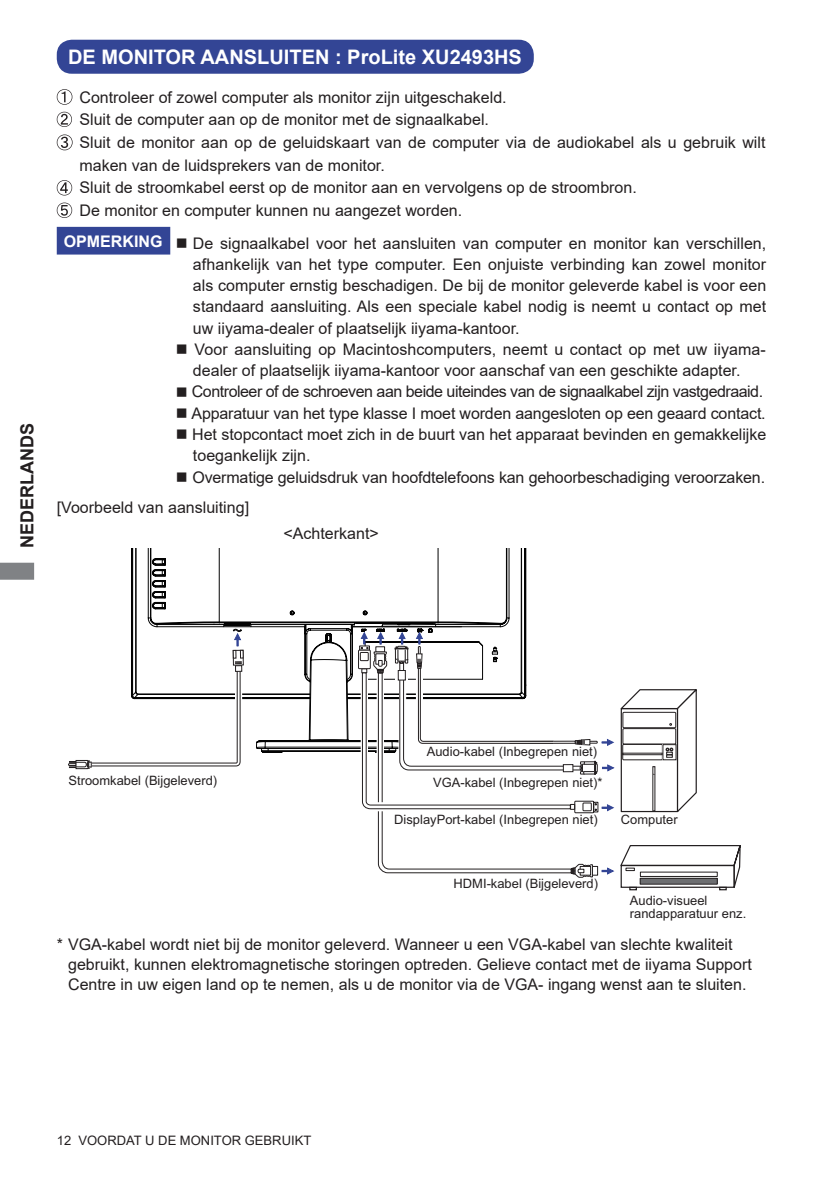
<style>
.page{position:relative;width:840px;height:1191px;background:#fff}
.page>*{position:absolute;margin:0;border:0;box-sizing:border-box;transform-origin:0 0}
.t1{font:700 20px "Arial";color:#fff}
.t2{font:700 18px "Arial";color:#231f20}
.t3{font:16px/21.2px "Arial";color:#231f20}
.t4{font:16px "Arial";letter-spacing:-.03em;color:#231f20}
.t5{font:700 16px "Arial";color:#fff}
.t6{font:13px/13px "Arial";color:#231f20}
</style>
<div class="page">
<svg style="left:0;top:562px;width:34px;height:17px"></svg>
<div style="left:58px;top:41px;width:474px;height:32px;background:#334595;border-radius:14px"></div>
<div style="left:57px;top:40px;width:476px;height:34px;border:2px solid #334595;border-radius:14px"></div>
<svg style="left:57px;top:89px;width:15px;height:16px"></svg>
<svg style="left:57px;top:112px;width:15px;height:15px"></svg>
<svg style="left:57px;top:134px;width:15px;height:16px"></svg>
<svg style="left:57px;top:180px;width:15px;height:15px"></svg>
<svg style="left:57px;top:202px;width:15px;height:16px"></svg>
<div style="left:58px;top:228px;width:111px;height:25px;background:#334595"></div>
<div style="left:57px;top:227px;width:113px;height:27px;border:2px solid #334595"></div>
<hr style="left:131px;top:549px;width:1px;height:146px;background:#030303">
<svg style="left:68px;top:552px;width:673px;height:339px"></svg>
<p class="t2" style="left:17px;top:548px;width:126px;rotate:-90deg">NEDERLANDS</p>
<p class="t1" style="left:68px;top:50px;width:455px">DE MONITOR AANSLUITEN : ProLite XU2493HS</p>
<p class="t3" style="left:79px;top:87px;width:687px;line-height:22.6px">Controleer of zowel computer als monitor zijn uitgeschakeld.<br>Sluit de computer aan op de monitor met de signaalkabel.<br>Sluit de monitor aan op de geluidskaart van de computer via de audiokabel als u gebruik wilt maken van de luidsprekers van de monitor.<br>Sluit de stroomkabel eerst op de monitor aan en vervolgens op de stroombron.<br>De monitor en computer kunnen nu aangezet worden.</p>
<p class="t5" style="left:64px;top:236px;width:100px">OPMERKING</p>
<p class="t3" style="left:193px;top:234px;width:574px;text-align:justify;text-indent:-17px">■ De signaalkabel voor het aansluiten van computer en monitor kan verschillen, afhankelijk van het type computer. Een onjuiste verbinding kan zowel monitor als computer ernstig beschadigen. De bij de monitor geleverde kabel is voor een standaard aansluiting. Als een speciale kabel nodig is neemt u contact op met uw iiyama-dealer of plaatselijk iiyama-kantoor.</p>
<p class="t3" style="left:176px;top:340px;width:591px;text-align:center">■ Voor aansluiting op Macintoshcomputers, neemt u contact op met uw iiyama&shy;dealer of plaatselijk iiyama-kantoor voor aanschaf van een geschikte adapter.</p>
<p class="t4" style="left:176px;top:386px;width:588px">■ Controleer of de schroeven aan beide uiteindes van de signaalkabel zijn vastgedraaid.</p>
<p class="t3" style="left:176px;top:404px;width:591px">■ Apparatuur van het type klasse I moet worden aangesloten op een geaard contact.</p>
<p class="t3" style="left:193px;top:425px;width:574px;text-indent:-17px">■ Het stopcontact moet zich in de buurt van het apparaat bevinden en gemakkelijke toegankelijk zijn.</p>
<p class="t3" style="left:176px;top:468px;width:590px">■ Overmatige geluidsdruk van hoofdtelefoons kan gehoorbeschadiging veroorzaken.</p>
<p class="t3" style="left:57px;top:498px;width:194px">[Voorbeeld van aansluiting]</p>
<p class="t3" style="left:283px;top:525px;width:97px">&lt;Achterkant&gt;</p>
<p class="t6" style="left:68px;top:775px;width:150px">Stroomkabel (Bijgeleverd)</p>
<p class="t6" style="left:426px;top:746px;width:172px">Audio-kabel (Inbegrepen niet)</p>
<p class="t6" style="left:433px;top:776px;width:171px">VGA-kabel (Inbegrepen niet)*</p>
<p class="t6" style="left:394px;top:814px;width:205px">DisplayPort-kabel (Inbegrepen niet)</p>
<p class="t6" style="left:620px;top:814px;width:58px">Computer</p>
<p class="t6" style="left:453px;top:878px;width:146px">HDMI-kabel (Bijgeleverd)</p>
<p class="t6" style="left:629px;top:895px;width:118px">Audio-visueel randapparatuur enz.</p>
<p class="t3" style="left:68px;top:936px;width:684px;line-height:19.8px;text-indent:-11px">* VGA-kabel wordt niet bij de monitor geleverd. Wanneer u een VGA-kabel van slechte kwaliteit gebruikt, kunnen elektromagnetische storingen optreden. Gelieve contact met de iiyama Support<br>Centre in uw eigen land op te nemen, als u de monitor via de VGA- ingang wenst aan te sluiten.</p>
<p class="t6" style="left:57px;top:1135px;width:256px">12 VOORDAT U DE MONITOR GEBRUIKT</p>
</div>
